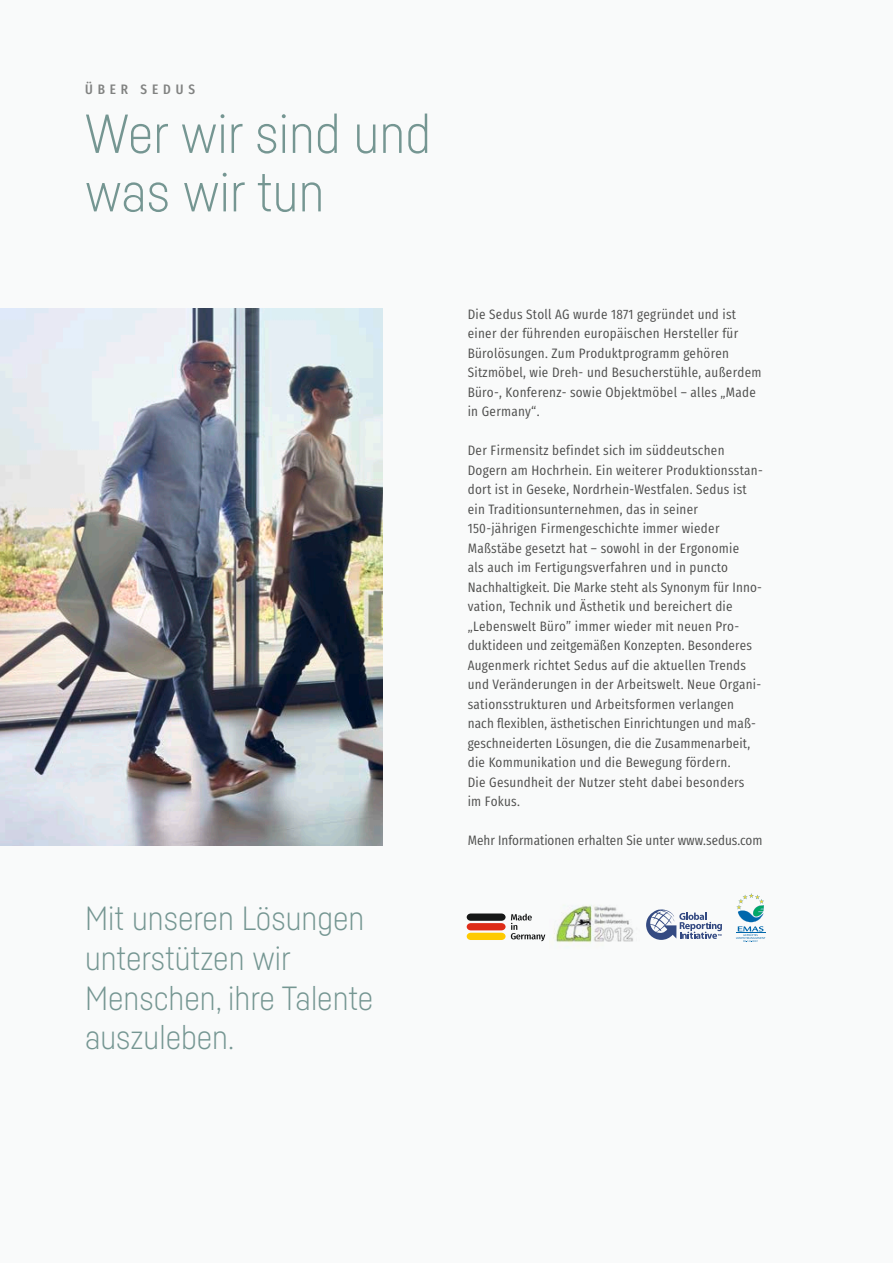
<style>
.page{position:relative;width:893px;height:1263px;background:#f9fafa}
.page>*{position:absolute;margin:0;border:0;box-sizing:border-box;transform-origin:0 0}
.t1{font:300 54px/58.5px "Sedus Sans";color:#759692}
.t2{font:300 33px/39.6px "Sedus Sans";color:#759692}
.t3{font:13.5px/19.5px "Sedus Text Condensed";letter-spacing:.02em;color:#4e4e4d}
.t4{font:13.5px "Sedus Text Condensed";color:#4e4e4d}
.t5{font:700 13.5px "Sedus Text Condensed";letter-spacing:.36em;color:#818281}
</style>
<div class="page">
<img style="left:0;top:308px;width:383px;height:537px">
<svg style="left:646px;top:909px;width:76px;height:31px"></svg>
<svg style="left:736px;top:893px;width:29px;height:49px"></svg>
<img style="left:554px;top:905px;width:80px;height:38px">
<svg style="left:467px;top:913px;width:78px;height:28px"></svg>
<p class="t5" style="left:85px;top:77px;width:111px">ÜBER SEDUS</p>
<h1 class="t1" style="left:85px;top:103px;width:348px">Wer wir sind und was wir tun</h1>
<h2 class="t2" style="left:85px;top:898px;width:290px">Mit unseren Lösungen unterstützen wir<br>Menschen, ihre Talente auszuleben.</h2>
<p class="t3" style="left:468px;top:303px;width:295px">Die Sedus Stoll AG wurde 1871 gegründet und ist einer der führenden europäischen Hersteller für Bürolösungen. Zum Produktprogramm gehören Sitzmöbel, wie Dreh- und Besucherstühle, außerdem Büro-, Konferenz- sowie Objektmöbel – alles „Made in Germany“.</p>
<p class="t3" style="left:468px;top:439px;width:297px">Der Firmensitz befindet sich im süddeutschen Dogern am Hochrhein. Ein weiterer Produktionsstan&shy;dort ist in Geseke, Nordrhein-Westfalen. Sedus ist ein Traditionsunternehmen, das in seiner 150-jährigen Firmengeschichte immer wieder Maßstäbe gesetzt hat – sowohl in der Ergonomie<br>als auch im Fertigungsverfahren und in puncto Nachhaltigkeit. Die Marke steht als Synonym für Inno&shy;vation, Technik und Ästhetik und bereichert die „Lebenswelt Büro” immer wieder mit neuen Pro&shy;duktideen und zeitgemäßen Konzepten. Besonderes Augenmerk richtet Sedus auf die aktuellen Trends und Veränderungen in der Arbeitswelt. Neue Organi&shy;sationsstrukturen und Arbeitsformen verlangen nach flexiblen, ästhetischen Einrichtungen und maß&shy;geschneiderten Lösungen, die die Zusammenarbeit, die Kommunikation und die Bewegung fördern.<br>Die Gesundheit der Nutzer steht dabei besonders<br>im Fokus.</p>
<p class="t4" style="left:468px;top:828px;width:296px">Mehr Informationen erhalten Sie unter www.sedus.com</p>
</div>
